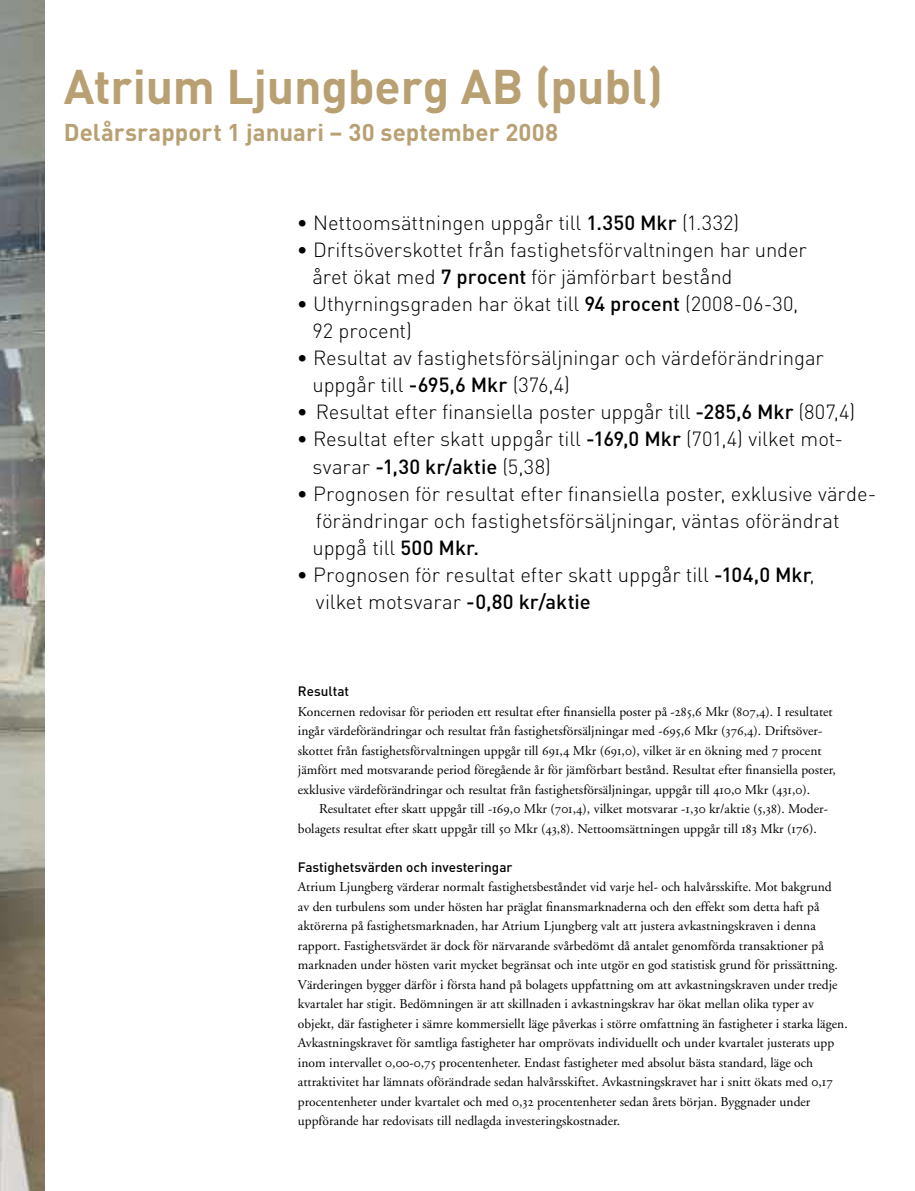
<style>
.page{position:relative;width:915px;height:1191px;background:#fff}
.page>*{position:absolute;margin:0;border:0;box-sizing:border-box;transform-origin:0 0}
.t1{font:700 48px "DIN";letter-spacing:-.005em;color:#b8a072}
.t2{font:700 24px "DIN";letter-spacing:.005em;color:#b8a072}
.t3{font:300 20.25px/27px "DIN";letter-spacing:-.005em;color:#000}
.t4{font:13.5px/19.5px "Adobe Garamond";letter-spacing:.005em;color:#000}
.t5{font:500 13.5px "DIN";letter-spacing:.005em;color:#000}
.s1{font-weight:500}
.s2{font-family:"Adobe Garamond Regular SC"}
</style>
<div class="page">
<img style="left:0;top:0;width:44px;height:1191px">
<h1 class="t1" style="left:64px;top:55px;width:600px">Atrium Ljungberg AB (publ)</h1>
<h2 class="t2" style="left:64px;top:117px;width:496px">Delårsrapport 1 januari – 30 september 2008</h2>
<h3 class="t3" style="left:297px;top:209px;width:444px">• Nettoomsättningen uppgår till <span class="s1">1.350 Mkr</span> (1.332)</h3>
<h3 class="t3" style="left:312px;top:236px;width:496px;text-indent:-15px">• Driftsöverskottet från fastighetsförvaltningen har under året ökat med <span class="s1">7 procent</span> för jämförbart bestånd</h3>
<h3 class="t3" style="left:312px;top:290px;width:487px;text-indent:-15px">• Uthyrningsgraden har ökat till <span class="s1">94 procent</span> (2008-06-30,<br>92 procent)</h3>
<h3 class="t3" style="left:312px;top:344px;width:512px;text-indent:-16px">• Resultat av fastighetsförsäljningar och värdeförändringar uppgår till <span class="s1">-695,6 Mkr</span> (376,4)</h3>
<h3 class="t3" style="left:297px;top:398px;width:559px">• Resultat efter finansiella poster uppgår till <span class="s1">-285,6 Mkr</span> (807,4)</h3>
<h3 class="t3" style="left:312px;top:425px;width:532px;text-indent:-16px">• Resultat efter skatt uppgår till <span class="s1">-169,0 Mkr</span> (701,4) vilket mot&shy;svarar <span class="s1">-1,30 kr/aktie</span> (5,38)</h3>
<h3 class="t3" style="left:312px;top:479px;width:565px;text-indent:-16px">• Prognosen för resultat efter finansiella poster, exklusive värde&shy;förändringar och fastighetsförsäljningar, väntas oförändrat uppgå till <span class="s1">500 Mkr.</span></h3>
<h3 class="t3" style="left:316px;top:560px;width:500px;text-indent:-19px">• Prognosen för resultat efter skatt uppgår till <span class="s1">-104,0 Mkr</span>, vilket motsvarar <span class="s1">-0,80 kr/aktie</span></h3>
<p class="t5" style="left:298px;top:683px;width:53px">Resultat</p>
<p class="t4" style="left:298px;top:702px;width:539px">Koncernen redovisar för perioden ett resultat efter finansiella poster på <span class="s2">-285,6</span> Mkr (<span class="s2">807,4</span>). I resultatet ingår värdeförändringar och resultat från fastighetsförsäljningar med <span class="s2">-695,6</span> Mkr (<span class="s2">376,4</span>). Driftsöver&shy;skottet från fastighetsförvaltningen uppgår till <span class="s2">691,4</span> Mkr (<span class="s2">691,0</span>), vilket är en ökning med <span class="s2">7</span> procent jämfört med motsvarande period föregående år för jämförbart bestånd. Resultat efter finansiella poster, exklusive värdeförändringar och resultat från fastighetsförsäljningar, uppgår till <span class="s2">410,0</span> Mkr (<span class="s2">431,0</span>).</p>
<p class="t4" style="left:298px;top:799px;width:531px;text-indent:21px">Resultatet efter skatt uppgår till <span class="s2">-169,0</span> Mkr (<span class="s2">701,4</span>), vilket motsvarar -<span class="s2">1,30</span> kr/aktie (<span class="s2">5,38</span>). Moder&shy;bolagets resultat efter skatt uppgår till <span class="s2">50</span> Mkr (<span class="s2">43,8</span>). Nettoomsättningen uppgår till <span class="s2">183</span> Mkr (<span class="s2">176</span>).</p>
<p class="t5" style="left:298px;top:858px;width:216px">Fastighetsvärden och investeringar</p>
<p class="t4" style="left:298px;top:877px;width:551px">Atrium Ljungberg värderar normalt fastighetsbeståndet vid varje hel- och halvårsskifte. Mot bakgrund<br>av den turbulens som under hösten har präglat finansmarknaderna och den effekt som detta haft på aktörerna på fastighetsmarknaden, har Atrium Ljungberg valt att justera avkastningskraven i denna rapport. Fastighetsvärdet är dock för närvarande svårbedömt då antalet genomförda transaktioner på marknaden under hösten varit mycket begränsat och inte utgör en god statistisk grund för prissättning.<br>Värderingen bygger därför i första hand på bolagets uppfattning om att avkastningskraven under tredje kvartalet har stigit. Bedömningen är att skillnaden i avkastningskrav har ökat mellan olika typer av objekt, där fastigheter i sämre kommersiellt läge påverkas i större omfattning än fastigheter i starka lägen.<br>Avkastningskravet för samtliga fastigheter har omprövats individuellt och under kvartalet justerats upp inom intervallet <span class="s2">0,00-0,75</span> procentenheter. Endast fastigheter med absolut bästa standard, läge och attraktivitet har lämnats oförändrade sedan halvårsskiftet. Avkastningskravet har i snitt ökats med <span class="s2">0,17 </span>procentenheter under kvartalet och med <span class="s2">0,32</span> procentenheter sedan årets början. Byggnader under uppförande har redovisats till nedlagda investeringskostnader.</p>
</div>
